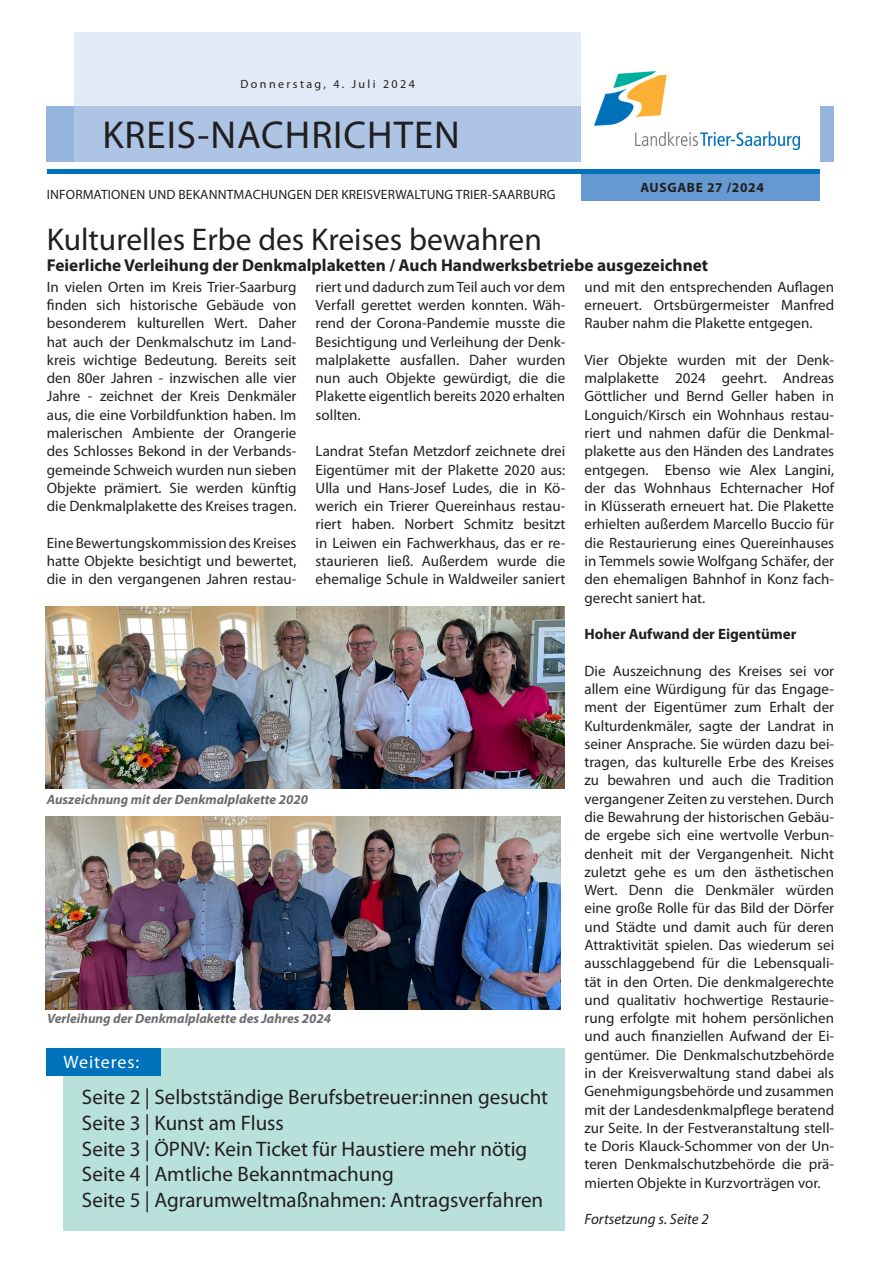
<style>
.page{position:relative;width:881px;height:1263px;background:#fff}
.page>*{position:absolute;margin:0;border:0;box-sizing:border-box;transform-origin:0 0}
.t1{font:39px "Myriad Pro";letter-spacing:.025em;color:#231f20}
.Headline{font:31.5px "Myriad Pro";color:#231f20}
.Inhaltsverzeichnis{font:21px "Myriad Pro";color:#231f20}
.t2{font:18px "Myriad Pro";letter-spacing:.05em;color:#fff}
.Subline{font:700 17.25px "Myriad Pro";color:#231f20}
.Fließtext{font:15px/18.3px "Myriad Pro";color:#231f20;text-align:justify}
.Fließtext-2{font:700 15px "Myriad Pro";color:#231f20}
.Fließtext-3{font:italic 15px "Myriad Pro";color:#231f20}
.Bilduntertitel{font:italic 700 13.5px "Myriad Pro";color:#6c6d70}
.t3{font:13.5px "Myriad Pro";letter-spacing:.01em;color:#231f20}
.t4{font:700 13.5px "Myriad Pro";letter-spacing:.05em;color:#231f20}
.t5{font:12px "Myriad Pro";letter-spacing:.2em;color:#231f20}
</style>
<div class="page">
<div style="left:47px;top:106px;width:786px;height:56px;background:#95b5de"></div>
<svg style="left:74px;top:32px;width:506px;height:130px;background:#cbd9ee"></svg>
<div style="left:580px;top:0;width:239px;height:193px;background:#fff"></div>
<div style="left:580px;top:172px;width:239px;height:28px;background:#6599d1"></div>
<hr style="left:47px;top:169px;width:772px;height:4px;background:#0072bc">
<img style="left:594px;top:71px;width:205px;height:79px">
<div style="left:63px;top:1049px;width:502px;height:182px;background:#b8e1dc"></div>
<div style="left:46px;top:1049px;width:115px;height:27px;background:#0072bc"></div>
<img style="left:45px;top:606px;width:519px;height:182px">
<img style="left:45px;top:816px;width:515px;height:193px">
<p class="t5" style="left:240px;top:77px;width:176px">Donnerstag, 4. Juli 2024</p>
<h1 class="t1" style="left:102px;top:111px;width:359px">KREIS-NACHRICHTEN</h1>
<p class="t3" style="left:47px;top:186px;width:510px">INFORMATIONEN UND BEKANNTMACHUNGEN DER KREISVERWALTUNG TRIER-SAARBURG</p>
<p class="t4" style="left:640px;top:179px;width:125px">AUSGABE 27 /2024</p>
<p class="Headline" style="left:47px;top:220px;width:496px">Kulturelles Erbe des Kreises bewahren</p>
<p class="Subline" style="left:47px;top:254px;width:662px">Feierliche Verleihung der Denkmalplaketten / Auch Handwerksbetriebe ausgezeichnet</p>
<p class="Fließtext" style="left:47px;top:277px;width:251px">In vielen Orten im Kreis Trier-Saarburg finden sich historische Gebäude von besonderem kulturellen Wert. Daher hat auch der Denkmalschutz im Land&shy;kreis wichtige Bedeutung. Bereits seit den 80er Jahren - inzwischen alle vier Jahre - zeichnet der Kreis Denkmäler aus, die eine Vorbildfunktion haben. Im malerischen Ambiente der Orangerie des Schlosses Bekond in der Verbands&shy;gemeinde Schweich wurden nun sieben Objekte prämiert. Sie werden künftig die Denkmalplakette des Kreises tragen.</p>
<p class="Fließtext" style="left:47px;top:533px;width:251px">Eine Bewertungskommission des Kreises hatte Objekte besichtigt und bewertet, die in den vergangenen Jahren restau-</p>
<p class="Fließtext" style="left:315px;top:277px;width:251px">riert und dadurch zum Teil auch vor dem Verfall gerettet werden konnten. Wäh&shy;rend der Corona-Pandemie musste die Besichtigung und Verleihung der Denk&shy;malplakette ausfallen. Daher wurden nun auch Objekte gewürdigt, die die Plakette eigentlich bereits 2020 erhalten sollten.</p>
<p class="Fließtext" style="left:315px;top:442px;width:251px">Landrat Stefan Metzdorf zeichnete drei Eigentümer mit der Plakette 2020 aus:<br>Ulla und Hans-Josef Ludes, die in Kö&shy;werich ein Trierer Quereinhaus restau&shy;riert haben. Norbert Schmitz besitzt in Leiwen ein Fachwerkhaus, das er re&shy;staurieren ließ. Außerdem wurde die ehemalige Schule in Waldweiler saniert</p>
<p class="Bilduntertitel" style="left:47px;top:790px;width:262px">Auszeichnung mit der Denkmalplakette 2020</p>
<p class="Bilduntertitel" style="left:47px;top:1010px;width:285px">Verleihung der Denkmalplakette des Jahres 2024</p>
<p class="t2" style="left:63px;top:1050px;width:77px">Weiteres:</p>
<p class="Inhaltsverzeichnis" style="left:82px;top:1084px;width:467px">Seite 2 | Selbstständige Berufsbetreuer:innen gesucht</p>
<p class="Inhaltsverzeichnis" style="left:82px;top:1110px;width:203px">Seite 3 | Kunst am Fluss</p>
<p class="Inhaltsverzeichnis" style="left:82px;top:1135px;width:446px">Seite 3 | ÖPNV: Kein Ticket für Haustiere mehr nötig</p>
<p class="Inhaltsverzeichnis" style="left:82px;top:1161px;width:313px">Seite 4 | Amtliche Bekanntmachung</p>
<p class="Inhaltsverzeichnis" style="left:82px;top:1186px;width:462px">Seite 5 | Agrarumweltmaßnahmen: Antragsverfahren</p>
<p class="Fließtext" style="left:584px;top:277px;width:251px">und mit den entsprechenden Auflagen erneuert. Ortsbürgermeister Manfred Rauber nahm die Plakette entgegen.</p>
<p class="Fließtext" style="left:584px;top:350px;width:251px">Vier Objekte wurden mit der Denk&shy;malplakette 2024 geehrt. Andreas Göttlicher und Bernd Geller haben in Longuich/Kirsch ein Wohnhaus restau&shy;riert und nahmen dafür die Denkmal&shy;plakette aus den Händen des Landrates entgegen. Ebenso wie Alex Langini, der das Wohnhaus Echternacher Hof in Klüsserath erneuert hat. Die Plakette erhielten außerdem Marcello Buccio für die Restaurierung eines Quereinhauses in Temmels sowie Wolfgang Schäfer, der den ehemaligen Bahnhof in Konz fach&shy;gerecht saniert hat.</p>
<p class="Fließtext-2" style="left:584px;top:624px;width:213px">Hoher Aufwand der Eigentümer</p>
<p class="Fließtext" style="left:584px;top:661px;width:251px">Die Auszeichnung des Kreises sei vor allem eine Würdigung für das Engage&shy;ment der Eigentümer zum Erhalt der Kulturdenkmäler, sagte der Landrat in seiner Ansprache. Sie würden dazu bei&shy;tragen, das kulturelle Erbe des Kreises zu bewahren und auch die Tradition vergangener Zeiten zu verstehen. Durch die Bewahrung der historischen Gebäu&shy;de ergebe sich eine wertvolle Verbun&shy;denheit mit der Vergangenheit. Nicht zuletzt gehe es um den ästhetischen Wert. Denn die Denkmäler würden eine große Rolle für das Bild der Dörfer und Städte und damit auch für deren Attraktivität spielen. Das wiederum sei ausschlaggebend für die Lebensquali&shy;tät in den Orten. Die denkmalgerechte und qualitativ hochwertige Restaurie&shy;rung erfolgte mit hohem persönlichen und auch finanziellen Aufwand der Ei&shy;gentümer. Die Denkmalschutzbehörde in der Kreisverwaltung stand dabei als Genehmigungsbehörde und zusammen mit der Landesdenkmalpflege beratend zur Seite. In der Festveranstaltung stell&shy;te Doris Klauck-Schommer von der Un&shy;teren Denkmalschutzbehörde die prä&shy;mierten Objekte in Kurzvorträgen vor.</p>
<p class="Fließtext-3" style="left:584px;top:1210px;width:126px">Fortsetzung s. Seite 2</p>
</div>
